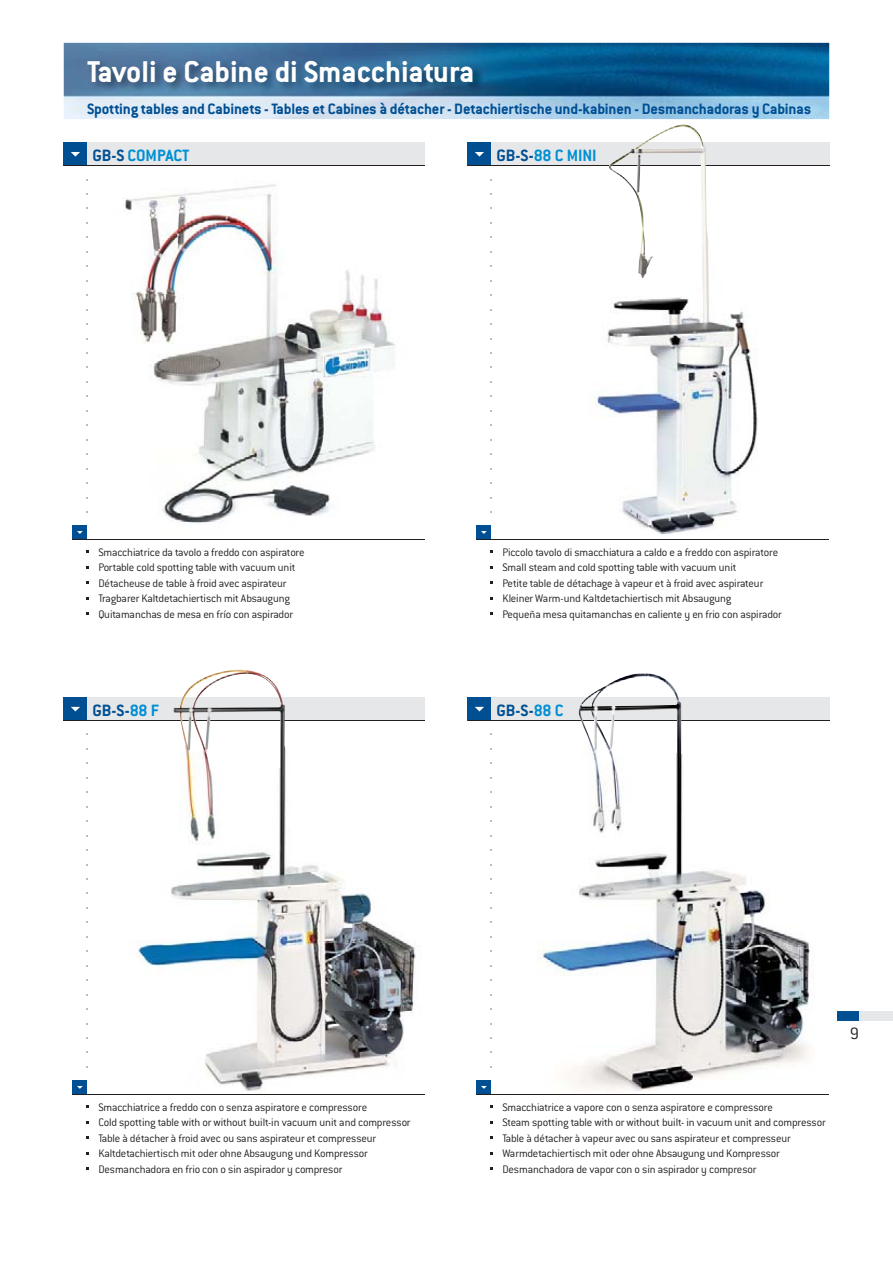
<style>
.page{position:relative;width:893px;height:1263px;background:#fff}
.page>*{position:absolute;margin:0;border:0;box-sizing:border-box;transform-origin:0 0}
.t1{font:700 33px "Conduit ITC";color:#fff}
.t2{font:700 18px "Conduit ITC";letter-spacing:-.01em;color:#008fd4}
.t3{font:700 18px "Conduit ITC";letter-spacing:-.01em;color:#004f93}
.t4{font:300 18px "Conduit ITC";color:#231f20}
.t5{font:700 16.5px "Conduit ITC";letter-spacing:-.01em;color:#004f93}
.t6{font:300 12px/15.5px "Conduit ITC";letter-spacing:-.015em;color:#231f20}
.s1{color:#004f93}
.s2{color:#008fd4}
</style>
<div class="page">
<img style="left:64px;top:43px;width:765px;height:76px">
<div style="left:64px;top:697px;width:361px;height:24px;background:#e6e7e8"></div>
<div style="left:64px;top:697px;width:23px;height:24px;background:#004f93"></div>
<svg style="left:71px;top:707px;width:9px;height:4px"></svg>
<hr style="left:64px;top:720px;width:361px;height:1px;background:#231f20">
<div style="left:73px;top:1080px;width:14px;height:15px;background:#004f93"></div>
<svg style="left:77px;top:1086px;width:6px;height:3px"></svg>
<hr style="left:73px;top:1094px;width:352px;height:1px;background:#231f20">
<div style="left:64px;top:143px;width:361px;height:23px;background:#e6e7e8"></div>
<div style="left:64px;top:143px;width:23px;height:23px;background:#004f93"></div>
<svg style="left:71px;top:152px;width:9px;height:5px"></svg>
<hr style="left:64px;top:166px;width:361px;height:1px;background:#231f20">
<div style="left:73px;top:525px;width:14px;height:15px;background:#004f93"></div>
<svg style="left:77px;top:531px;width:6px;height:3px"></svg>
<hr style="left:73px;top:539px;width:352px;height:1px;background:#231f20">
<div style="left:468px;top:697px;width:361px;height:24px;background:#e6e7e8"></div>
<div style="left:468px;top:697px;width:23px;height:24px;background:#004f93"></div>
<svg style="left:475px;top:707px;width:9px;height:4px"></svg>
<hr style="left:468px;top:720px;width:361px;height:1px;background:#231f20">
<div style="left:477px;top:1080px;width:14px;height:15px;background:#004f93"></div>
<svg style="left:481px;top:1086px;width:6px;height:3px"></svg>
<hr style="left:477px;top:1094px;width:352px;height:1px;background:#231f20">
<div style="left:468px;top:143px;width:361px;height:23px;background:#e6e7e8"></div>
<div style="left:468px;top:143px;width:23px;height:23px;background:#004f93"></div>
<svg style="left:475px;top:152px;width:9px;height:5px"></svg>
<hr style="left:468px;top:166px;width:361px;height:1px;background:#231f20">
<div style="left:477px;top:525px;width:14px;height:15px;background:#004f93"></div>
<svg style="left:481px;top:531px;width:6px;height:3px"></svg>
<hr style="left:477px;top:539px;width:352px;height:1px;background:#231f20">
<img style="left:86px;top:57px;width:397px;height:36px">
<div style="left:838px;top:1011px;width:55px;height:10px;background:#e6e7e8"></div>
<div style="left:838px;top:1011px;width:21px;height:10px;background:#004f93"></div>
<img style="left:123px;top:184px;width:272px;height:340px">
<img style="left:136px;top:670px;width:280px;height:421px">
<img style="left:537px;top:673px;width:277px;height:419px">
<img style="left:584px;top:124px;width:179px;height:411px">
<h1 class="t1" style="left:87px;top:60px;width:389px">Tavoli e Cabine di Smacchiatura</h1>
<h3 class="t5" style="left:87px;top:103px;width:726px">Spotting tables and Cabinets - Tables et Cabines à détacher - Detachiertische und-kabinen - Desmanchadoras y Cabinas</h3>
<h2 class="t2" style="left:92px;top:149px;width:98px"><span class="s1">GB-S</span> COMPACT</h2>
<h2 class="t2" style="left:496px;top:149px;width:102px"><span class="s1">GB-S-</span>88 C MINI</h2>
<p class="t6" style="left:98px;top:545px;width:208px">Smacchiatrice da tavolo a freddo con aspiratore Portable cold spotting table with vacuum unit Détacheuse de table à froid avec aspirateur Tragbarer Kaltdetachiertisch mit Absaugung Quitamanchas de mesa en frío con aspirador</p>
<h2 class="t3" style="left:92px;top:704px;width:68px">GB-S-<span class="s2">88 F</span></h2>
<p class="t6" style="left:502px;top:545px;width:281px">Piccolo tavolo di smacchiatura a caldo e a freddo con aspiratore Small steam and cold spotting table with vacuum unit<br>Petite table de détachage à vapeur et à froid avec aspirateur Kleiner Warm-und Kaltdetachiertisch mit Absaugung<br>Pequeña mesa quitamanchas en caliente y en frio con aspirador</p>
<h2 class="t3" style="left:496px;top:704px;width:69px">GB-S-<span class="s2">88 C</span></h2>
<p class="t6" style="left:98px;top:1100px;width:314px">Smacchiatrice a freddo con o senza aspiratore e compressore<br>Cold spotting table with or without built-in vacuum unit and compressor Table à détacher à froid avec ou sans aspirateur et compresseur Kaltdetachiertisch mit oder ohne Absaugung und Kompressor Desmanchadora en frio con o sin aspirador y compresor</p>
<h2 class="t4" style="left:850px;top:1027px;width:11px">9</h2>
<p class="t6" style="left:502px;top:1100px;width:325px">Smacchiatrice a vapore con o senza aspiratore e compressore<br>Steam spotting table with or without built- in vacuum unit and compressor Table à détacher à vapeur avec ou sans aspirateur et compresseur Warmdetachiertisch mit oder ohne Absaugung und Kompressor Desmanchadora de vapor con o sin aspirador y compresor</p>
</div>
